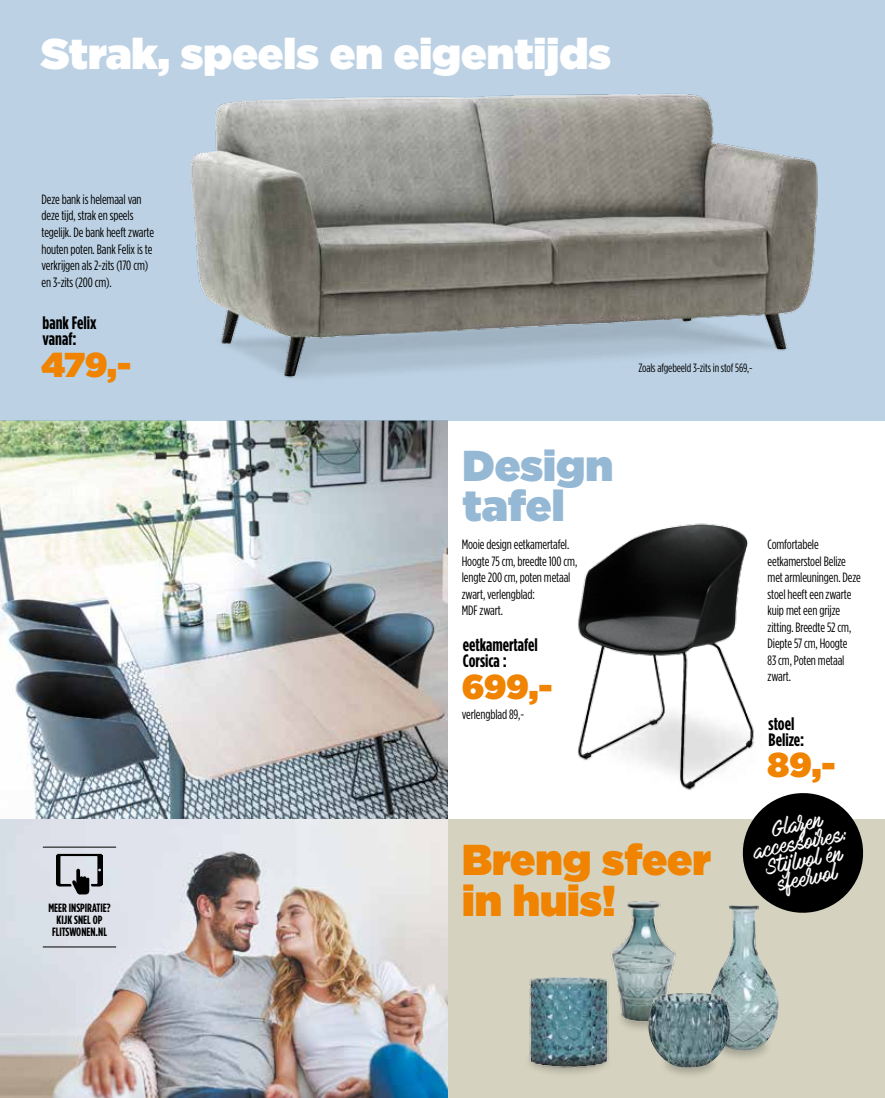
<style>
.page{position:relative;width:885px;height:1098px;background:#fff}
.page>*{position:absolute;margin:0;border:0;box-sizing:border-box;transform-origin:0 0}
.t1{font:900 43.2px "Gotham HTF";color:#f08300}
.t2{font:900 43.2px/40.5px "Gotham HTF";color:#95b8d5}
.t3{font:900 42.75px "Gotham HTF";color:#fff}
.t4{font:900 34.5px "Gotham HTF";letter-spacing:-.015em;color:#f08300}
.t5{font:19.5px/18.1px "Mark My Words";color:#fff;text-align:center}
.t6{font:700 condensed 18px/16.5px "Gotham HTF";color:#000}
.t7{font:condensed 13.5px/16.5px "Gotham HTF";letter-spacing:-.01em;color:#000}
.t8{font:700 condensed 12px/12px "Gotham HTF";color:#000;text-align:center}
.t9{font:condensed 12px "Gotham HTF";letter-spacing:-.01em;color:#000}
</style>
<div class="page">
<div style="left:448px;top:819px;width:436px;height:278px;background:#d5d3bf"></div>
<img style="left:0;top:420px;width:448px;height:399px">
<img style="left:0;top:819px;width:448px;height:278px">
<div style="left:0;top:0;width:884px;height:420px;background:#bcd2e4"></div>
<img style="left:577px;top:523px;width:178px;height:267px">
<img style="left:190px;top:93px;width:628px;height:285px">
<div style="left:658px;top:1046px;width:62px;height:34px;background:#000;opacity:.35"></div>
<div style="left:711px;top:1028px;width:62px;height:34px;background:#000;opacity:.35"></div>
<img style="left:529px;top:977px;width:80px;height:97px">
<img style="left:604px;top:901px;width:72px;height:130px">
<img style="left:711px;top:905px;width:67px;height:144px">
<img style="left:647px;top:992px;width:84px;height:76px">
<svg style="left:737px;top:787px;width:127px;height:130px"></svg>
<hr style="left:43px;top:846px;width:73px;height:1px;background:#000">
<img style="left:57px;top:850px;width:45px;height:46px">
<hr style="left:43px;top:946px;width:73px;height:1px;background:#000">
<h2 class="t3" style="left:41px;top:29px;width:571px">Strak, speels en eigentijds</h2>
<p class="t7" style="left:41px;top:191px;width:114px">Deze bank is helemaal van deze tijd, strak en speels tegelijk. De bank heeft zwarte houten poten. Bank Felix is te verkrijgen als 2-zits (170 cm) en 3-zits (200 cm).</p>
<h3 class="t6" style="left:43px;top:313px;width:56px">bank Felix vanaf:</h3>
<h3 class="t4" style="left:41px;top:344px;width:91px">479,-</h3>
<p class="t8" style="left:48px;top:901px;width:64px">MEER INSPIRATIE?</p>
<p class="t8" style="left:52px;top:913px;width:56px">KIJK SNEL OP<br>FLITSWONEN.NL</p>
<p class="t9" style="left:638px;top:361px;width:116px">Zoals afgebeeld 3-zits in stof 569,-</p>
<h1 class="t2" style="left:462px;top:444px;width:152px">Design tafel</h1>
<p class="t7" style="left:461px;top:536px;width:117px">Mooie design eetkamertafel.<br>Hoogte 75 cm, breedte 100 cm, lengte 200 cm, poten metaal zwart, verlengblad:<br>MDF zwart.</p>
<h3 class="t6" style="left:463px;top:635px;width:77px">eetkamertafel<br>Corsica :</h3>
<h3 class="t4" style="left:461px;top:666px;width:92px">699,-</h3>
<p class="t7" style="left:461px;top:705px;width:64px">verlengblad 89,-</p>
<p class="t7" style="left:767px;top:535px;width:95px">Comfortabele eetkamerstoel Belize met armleuningen. Deze stoel heeft een zwarte kuip met een grijze zitting. Breedte 52 cm,<br>Diepte 57 cm, Hoogte<br>83 cm, Poten metaal zwart.</p>
<h3 class="t6" style="left:768px;top:714px;width:37px">stoel<br>Belize:</h3>
<h3 class="t4" style="left:767px;top:745px;width:69px">89,-</h3>
<h1 class="t1" style="left:462px;top:834px;width:250px">Breng sfeer</h1>
<h1 class="t1" style="left:462px;top:875px;width:155px">in huis!</h1>
<h3 class="t5" style="left:749px;top:824px;width:95px;rotate:-11deg">Glazen accessoires:<br>Stijlvol én sfeervol</h3>
</div>
